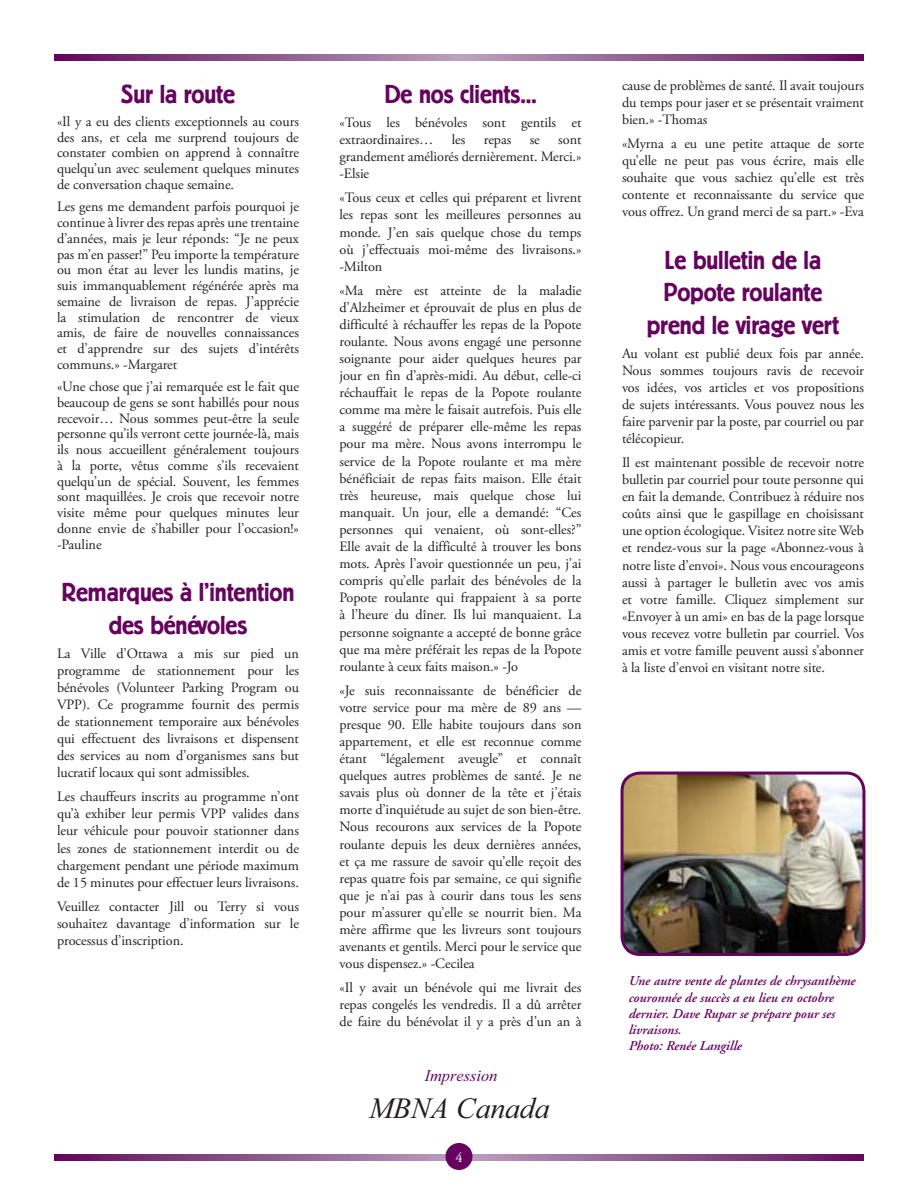
<style>
.page{position:relative;width:918px;height:1188px;background:#fff}
.page>*{position:absolute;margin:0;border:0;box-sizing:border-box;transform-origin:0 0}
.t1{font:italic 29.4px "Times New Roman";color:#231f20}
.Article_Titles{font:600 27px/32.4px "Berliner Gro D";letter-spacing:-.005em;color:#65035f;text-align:center}
.Article_Titles_New_C{font:600 27px "Berliner Gro D";letter-spacing:-.005em;color:#65035f}
.t2{font:italic 16.35px "Times New Roman";color:#65035f}
.Content_of_Articles{font:14.25px/17.1px "Adobe Garamond Pro";letter-spacing:-.005em;color:#231f20;text-align:justify}
.Content_of_Articles-2{font:14.25px "Adobe Garamond Pro";color:#fff}
.Captions{font:italic 600 13.5px/16.2px "Adobe Garamond";color:#65035f}
</style>
<div class="page">
<svg style="left:54px;top:1154px;width:810px;height:7px;background:#8b548a"></svg>
<div style="left:446px;top:1143px;width:26px;height:27px;background:#65035f;border-radius:50%"></div>
<svg style="left:54px;top:54px;width:810px;height:7px;background:#8c568c"></svg>
<img style="left:622px;top:773px;width:242px;height:181px">
<div style="left:621px;top:772px;width:244px;height:184px;border:3px solid #65035f;border-radius:18px"></div>
<p class="Article_Titles_New_C" style="left:121px;top:79px;width:116px">Sur la route</p>
<p class="Content_of_Articles" style="left:57px;top:114px;width:244px;line-height:15.8px">«Il y a eu des clients exceptionnels au cours des ans, et cela me surprend toujours de constater combien on apprend à connaître quelqu’un avec seulement quelques minutes de conversation chaque semaine.</p>
<p class="Content_of_Articles" style="left:57px;top:199px;width:244px;line-height:15.8px">Les gens me demandent parfois pourquoi je continue à livrer des repas après une trentaine d’années, mais je leur réponds: “Je ne peux pas m’en passer!” Peu importe la température ou mon état au lever les lundis matins, je suis immanquablement régénérée après ma semaine de livraison de repas. J’apprécie la stimulation de rencontrer de vieux amis, de faire de nouvelles connaissances et d’apprendre sur des sujets d’intérêts communs.» -Margaret</p>
<p class="Content_of_Articles" style="left:57px;top:379px;width:244px;line-height:15.8px">«Une chose que j’ai remarquée est le fait que beaucoup de gens se sont habillés pour nous recevoir… Nous sommes peut-être la seule personne qu’ils verront cette journée-là, mais ils nous accueillent généralement toujours à la porte, vêtus comme s’ils recevaient quelqu’un de spécial. Souvent, les femmes sont maquillées. Je crois que recevoir notre visite même pour quelques minutes leur donne envie de s’habiller pour l’occasion!» -Pauline</p>
<p class="Article_Titles" style="left:62px;top:577px;width:234px">Remarques à l’intention des bénévoles</p>
<p class="Content_of_Articles" style="left:57px;top:645px;width:244px">La Ville d’Ottawa a mis sur pied un programme de stationnement pour les bénévoles (Volunteer Parking Program ou VPP). Ce programme fournit des permis de stationnement temporaire aux bénévoles qui effectuent des livraisons et dispensent des services au nom d’organismes sans but lucratif locaux qui sont admissibles.</p>
<p class="Content_of_Articles" style="left:57px;top:789px;width:244px">Les chauffeurs inscrits au programme n’ont qu’à exhiber leur permis VPP valides dans leur véhicule pour pouvoir stationner dans les zones de stationnement interdit ou de chargement pendant une période maximum de 15 minutes pour effectuer leurs livraisons.</p>
<p class="Content_of_Articles" style="left:57px;top:898px;width:243px">Veuillez contacter Jill ou Terry si vous souhaitez davantage d’information sur le processus d’inscription.</p>
<p class="Article_Titles_New_C" style="left:384px;top:79px;width:154px">De nos clients…</p>
<p class="Content_of_Articles" style="left:339px;top:115px;width:243px">«Tous les bénévoles sont gentils et extraordinaires…</p>
<p class="Content_of_Articles" style="left:452px;top:132px;width:15px">les</p>
<p class="Content_of_Articles" style="left:484px;top:132px;width:29px">repas</p>
<p class="Content_of_Articles" style="left:530px;top:132px;width:12px">se</p>
<p class="Content_of_Articles" style="left:339px;top:132px;width:244px;text-indent:219px">sont grandement améliorés dernièrement. Merci.» -Elsie</p>
<p class="Content_of_Articles" style="left:339px;top:190px;width:244px">«Tous ceux et celles qui préparent et livrent les repas sont les meilleures personnes au monde. J’en sais quelque chose du temps où j’effectuais moi-même des livraisons.» -Milton</p>
<p class="Content_of_Articles" style="left:339px;top:282px;width:244px">«Ma mère est atteinte de la maladie d’Alzheimer et éprouvait de plus en plus de difficulté à réchauffer les repas de la Popote roulante. Nous avons engagé une personne soignante pour aider quelques heures par jour en fin d’après-midi. Au début, celle-ci réchauffait le repas de la Popote roulante comme ma mère le faisait autrefois. Puis elle a suggéré de préparer elle-même les repas pour ma mère. Nous avons interrompu le service de la Popote roulante et ma mère bénéficiait de repas faits maison. Elle était très heureuse, mais quelque chose lui manquait. Un jour, elle a demandé: “Ces personnes qui venaient, où sont-elles?” Elle avait de la difficulté à trouver les bons mots. Après l’avoir questionnée un peu, j’ai compris qu’elle parlait des bénévoles de la Popote roulante qui frappaient à sa porte à l’heure du dîner. Ils lui manquaient. La personne soignante a accepté de bonne grâce que ma mère préférait les repas de la Popote roulante à ceux faits maison.» -Jo</p>
<p class="Content_of_Articles" style="left:339px;top:682px;width:244px">«Je suis reconnaissante de bénéficier de votre service pour ma mère de 89 ans — presque 90. Elle habite toujours dans son appartement, et elle est reconnue comme étant “légalement aveugle” et connaît quelques autres problèmes de santé. Je ne savais plus où donner de la tête et j’étais morte d’inquiétude au sujet de son bien-être.<br>Nous recourons aux services de la Popote roulante depuis les deux dernières années, et ça me rassure de savoir qu’elle reçoit des repas quatre fois par semaine, ce qui signifie que je n’ai pas à courir dans tous les sens pour m’assurer qu’elle se nourrit bien. Ma mère affirme que les livreurs sont toujours avenants et gentils. Merci pour le service que vous dispensez.» -Cecilea</p>
<p class="Content_of_Articles" style="left:339px;top:980px;width:244px">«Il y avait un bénévole qui me livrait des repas congelés les vendredis. Il a dû arrêter de faire du bénévolat il y a près d’un an à</p>
<p class="t2" style="left:425px;top:1064px;width:74px">Impression</p>
<p class="t1" style="left:369px;top:1088px;width:182px">MBNA Canada</p>
<p class="Content_of_Articles-2" style="left:455px;top:1149px;width:9px">4</p>
<p class="Content_of_Articles" style="left:622px;top:77px;width:244px">cause de problèmes de santé. Il avait toujours du temps pour jaser et se présentait vraiment bien.» -Thomas</p>
<p class="Content_of_Articles" style="left:622px;top:135px;width:244px">«Myrna a eu une petite attaque de sorte qu’elle ne peut pas vous écrire, mais elle souhaite que vous sachiez qu’elle est très contente et reconnaissante du service que vous offrez. Un grand merci de sa part.» -Eva</p>
<p class="Article_Titles" style="left:647px;top:244px;width:194px">Le bulletin de la<br>Popote roulante prend le virage vert</p>
<p class="Content_of_Articles" style="left:622px;top:345px;width:244px">Au volant est publié deux fois par année.<br>Nous sommes toujours ravis de recevoir vos idées, vos articles et vos propositions de sujets intéressants. Vous pouvez nous les faire parvenir par la poste, par courriel ou par télécopieur.</p>
<p class="Content_of_Articles" style="left:622px;top:454px;width:244px">Il est maintenant possible de recevoir notre bulletin par courriel pour toute personne qui en fait la demande. Contribuez à réduire nos coûts ainsi que le gaspillage en choisissant une option écologique. Visitez notre site Web et rendez-vous sur la page «Abonnez-vous à notre liste d’envoi». Nous vous encourageons aussi à partager le bulletin avec vos amis et votre famille. Cliquez simplement sur «Envoyer à un ami» en bas de la page lorsque vous recevez votre bulletin par courriel. Vos amis et votre famille peuvent aussi s’abonner à la liste d’envoi en visitant notre site.</p>
<p class="Captions" style="left:629px;top:973px;width:228px">Une autre vente de plantes de chrysanthème couronnée de succès a eu lieu en octobre dernier. Dave Rupar se prépare pour ses livraisons.</p>
<p class="Captions" style="left:629px;top:1038px;width:115px">Photo: Renée Langille</p>
</div>
